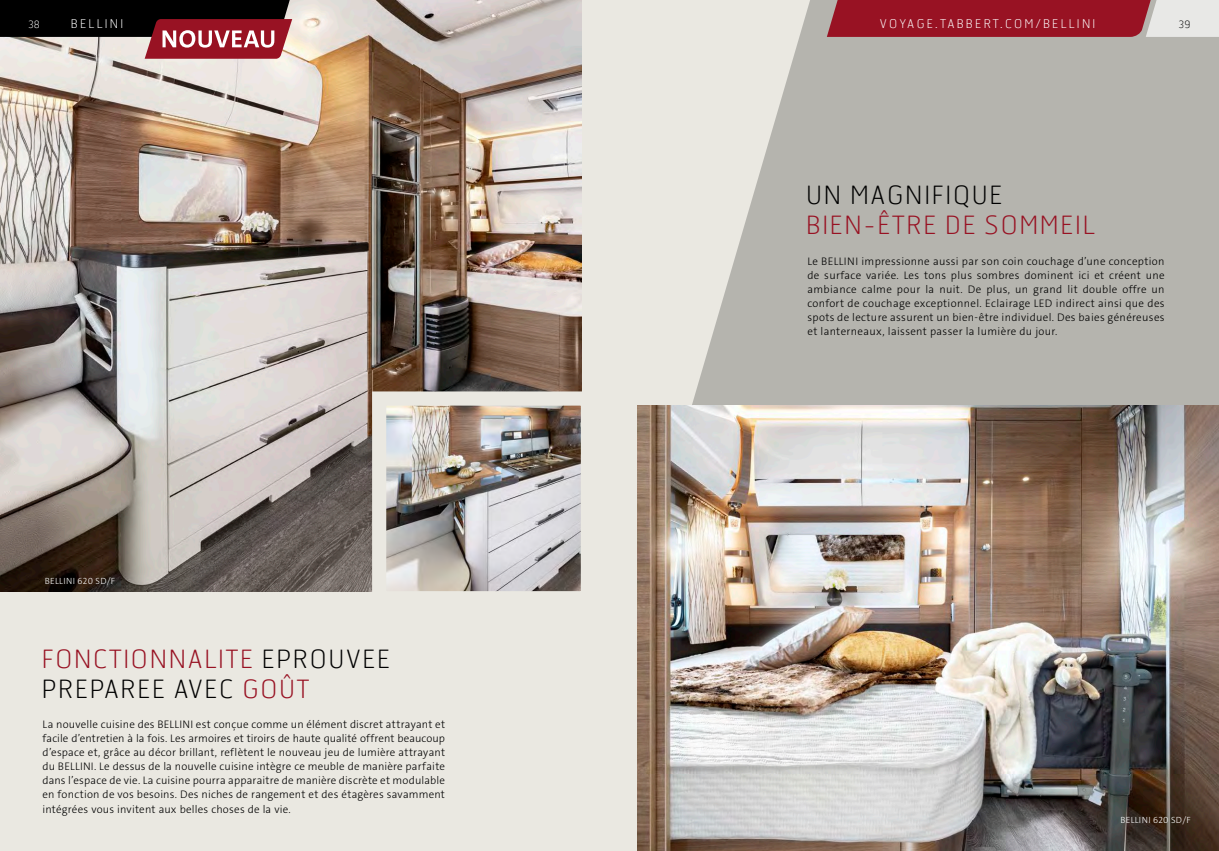
<style>
.page{position:relative;width:1219px;height:851px;background:#fff}
.page>*{position:absolute;margin:0;border:0;box-sizing:border-box;transform-origin:0 0}
.t1{font:100 25px/30px "Hermes FB";letter-spacing:.07em;color:#000}
.t2{font:100 25px "Hermes FB";letter-spacing:.07em;color:#981223}
.t3{font:100 12px "Hermes FB";letter-spacing:.19em;color:#fff}
.t4{font:300 11px/14px "The Sans C4 s";letter-spacing:.025em;color:#000;text-align:justify}
.t5{font:100 10px "Hermes FB";color:#fff}
.t6{font:100 10px "Hermes FB";color:#000}
.t7{font:300 9px "The Sans C4 s";letter-spacing:.03em;color:#fff}
.s1{color:#981223}
</style>
<div class="page">
<div style="left:0;top:0;width:1219px;height:850px;background:#eae8e1"></div>
<svg style="left:692px;top:0;width:527px;height:405px;background:#bbbab4"></svg>
<img style="left:0;top:0;width:581px;height:591px">
<img style="left:387px;top:406px;width:193px;height:184px">
<img style="left:638px;top:405px;width:581px;height:445px">
<svg style="left:827px;top:0;width:392px;height:37px"></svg>
<svg style="left:0;top:0;width:292px;height:59px"></svg>
<p class="t5" style="left:28px;top:18px;width:13px">38</p>
<p class="t3" style="left:71px;top:16px;width:54px">BELLINI</p>
<p class="t3" style="left:880px;top:16px;width:217px">VOYAGE.TABBERT.COM/BELLINI</p>
<p class="t6" style="left:1179px;top:18px;width:13px">39</p>
<h1 class="t1" style="left:806px;top:179px;width:198px">UN MAGNIFIQUE</h1>
<h1 class="t2" style="left:806px;top:209px;width:290px">BIEN-ÊTRE DE SOMMEIL</h1>
<p class="t7" style="left:45px;top:575px;width:72px">BELLINI 620 SD/F</p>
<h1 class="t1" style="left:42px;top:642px;width:350px"><span class="s1">FONCTIONNALITE</span> EPROUVEE<br>PREPAREE AVEC <span class="s1">GOÛT</span></h1>
<p class="t4" style="left:43px;top:717px;width:404px">La nouvelle cuisine des BELLINI est conçue comme un élément discret attrayant et facile d’entretien à la fois. Les armoires et tiroirs de haute qualité offrent beaucoup d’espace et, grâce au décor brillant, reflètent le nouveau jeu de lumière attrayant du BELLINI. Le dessus de la nouvelle cuisine intègre ce meuble de manière parfaite dans l’espace de vie. La cuisine pourra apparaitre de manière discrète et modulable en fonction de vos besoins. Des niches de rangement et des étagères savamment intégrées vous invitent aux belles choses de la vie.</p>
<p class="t4" style="left:807px;top:254px;width:359px">Le BELLINI impressionne aussi par son coin couchage d’une conception de surface variée. Les tons plus sombres dominent ici et créent une ambiance calme pour la nuit. De plus, un grand lit double offre un confort de couchage exceptionnel. Eclairage LED indirect ainsi que des spots de lecture assurent un bien-être individuel. Des baies généreuses et lanterneaux, laissent passer la lumière du jour.</p>
<p class="t7" style="left:1120px;top:813px;width:72px">BELLINI 620 SD/F</p>
</div>
